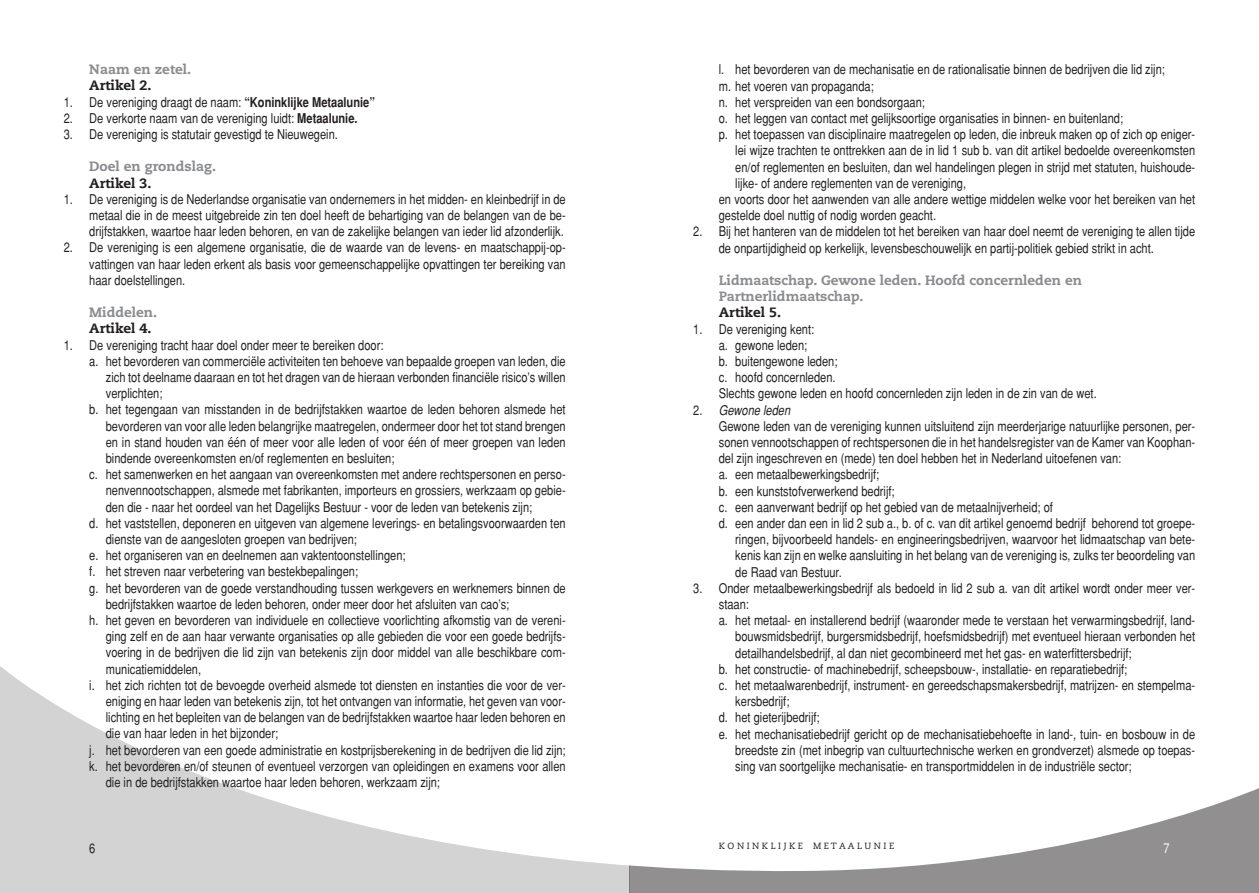
<style>
.page{position:relative;width:1259px;height:893px;background:#fff}
.page>*{position:absolute;margin:0;border:0;box-sizing:border-box;transform-origin:0 0}
.t1{font:condensed 13.5px/16.2px "Helvetica";color:#231f20;text-align:justify}
.t2{font:800 13.5px/16.2px "Caecilia LT Std";color:#8a8c8f}
.t3{font:800 13.5px "Caecilia LT Std";color:#231f20}
.t4{font:italic condensed 13.5px "Helvetica";color:#231f20}
.t5{font:condensed 13.5px "Helvetica";color:#fff}
.t6{font:9px "Caecilia LT Std";color:#231f20}
.s1{font-weight:700}
.s2{font-style:normal}
</style>
<div class="page">
<svg style="left:629px;top:788px;width:630px;height:105px"></svg>
<svg style="left:0;top:666px;width:629px;height:227px"></svg>
<p class="t2" style="left:89px;top:61px;width:103px">Naam en zetel.</p>
<p class="t3" style="left:89px;top:77px;width:64px">Artikel 2.</p>
<p class="t1" style="left:64px;top:94px;width:312px">1. De vereniging draagt de naam: <span class="s1">“Koninklijke Metaalunie”</span></p>
<p class="t1" style="left:64px;top:110px;width:295px">2. De verkorte naam van de vereniging luidt: <span class="s1">Metaalunie.</span></p>
<p class="t1" style="left:64px;top:126px;width:276px">3. De vereniging is statutair gevestigd te Nieuwegein.</p>
<p class="t2" style="left:89px;top:159px;width:128px">Doel en grondslag.</p>
<p class="t3" style="left:89px;top:174px;width:64px">Artikel 3.</p>
<p class="t1" style="left:89px;top:191px;width:478px;text-indent:-26px">1. De vereniging is de Nederlandse organisatie van ondernemers in het midden- en kleinbedrijf in de metaal die in de meest uitgebreide zin ten doel heeft de behartiging van de belangen van de be&shy;drijfstakken, waartoe haar leden behoren, en van de zakelijke belangen van ieder lid afzonderlijk.</p>
<p class="t1" style="left:89px;top:239px;width:478px;text-indent:-26px">2. De vereniging is een algemene organisatie, die de waarde van de levens- en maatschappij-op&shy;vattingen van haar leden erkent als basis voor gemeenschappelijke opvattingen ter bereiking van haar doelstellingen.</p>
<p class="t2" style="left:89px;top:304px;width:69px">Middelen.</p>
<p class="t3" style="left:89px;top:320px;width:64px">Artikel 4.</p>
<p class="t1" style="left:64px;top:337px;width:321px">1. De vereniging tracht haar doel onder meer te bereiken door:</p>
<p class="t1" style="left:89px;top:353px;width:478px">a. het bevorderen van commerciële activiteiten ten behoeve van bepaalde groepen van leden, die</p>
<p class="t1" style="left:106px;top:369px;width:461px">zich tot deelname daaraan en tot het dragen van de hieraan verbonden financiële risico’s willen</p>
<p class="t1" style="left:106px;top:385px;width:58px">verplichten;</p>
<p class="t1" style="left:89px;top:401px;width:478px">b. het tegengaan van misstanden in de bedrijfstakken waartoe de leden behoren alsmede het</p>
<p class="t1" style="left:106px;top:418px;width:461px">bevorderen van voor alle leden belangrijke maatregelen, ondermeer door het tot stand brengen</p>
<p class="t1" style="left:106px;top:434px;width:461px">en in stand houden van één of meer voor alle leden of voor één of meer groepen van leden</p>
<p class="t1" style="left:106px;top:450px;width:290px">bindende overeenkomsten en/of reglementen en besluiten;</p>
<p class="t1" style="left:89px;top:466px;width:478px">c. het samenwerken en het aangaan van overeenkomsten met andere rechtspersonen en perso-</p>
<p class="t1" style="left:106px;top:482px;width:461px">nenvennootschappen, alsmede met fabrikanten, importeurs en grossiers, werkzaam op gebie-</p>
<p class="t1" style="left:106px;top:499px;width:428px">den die - naar het oordeel van het Dagelijks Bestuur - voor de leden van betekenis zijn;</p>
<p class="t1" style="left:89px;top:515px;width:478px">d. het vaststellen, deponeren en uitgeven van algemene leverings- en betalingsvoorwaarden ten</p>
<p class="t1" style="left:106px;top:531px;width:253px">dienste van de aangesloten groepen van bedrijven;</p>
<p class="t1" style="left:89px;top:547px;width:318px">e. het organiseren van en deelnemen aan vaktentoonstellingen;</p>
<p class="t1" style="left:89px;top:563px;width:270px">f. het streven naar verbetering van bestekbepalingen;</p>
<p class="t1" style="left:89px;top:580px;width:478px">g. het bevorderen van de goede verstandhouding tussen werkgevers en werknemers binnen de</p>
<p class="t1" style="left:106px;top:596px;width:405px">bedrijfstakken waartoe de leden behoren, onder meer door het afsluiten van cao’s;</p>
<p class="t1" style="left:89px;top:612px;width:478px">h. het geven en bevorderen van individuele en collectieve voorlichting afkomstig van de vereni-</p>
<p class="t1" style="left:106px;top:628px;width:461px">ging zelf en de aan haar verwante organisaties op alle gebieden die voor een goede bedrijfs-</p>
<p class="t1" style="left:106px;top:644px;width:461px">voering in de bedrijven die lid zijn van betekenis zijn door middel van alle beschikbare com-</p>
<p class="t1" style="left:106px;top:661px;width:97px">municatiemiddelen,</p>
<p class="t1" style="left:89px;top:677px;width:478px">i. het zich richten tot de bevoegde overheid alsmede tot diensten en instanties die voor de ver-</p>
<p class="t1" style="left:106px;top:693px;width:461px">eniging en haar leden van betekenis zijn, tot het ontvangen van informatie, het geven van voor-</p>
<p class="t1" style="left:106px;top:709px;width:461px">lichting en het bepleiten van de belangen van de bedrijfstakken waartoe haar leden behoren en</p>
<p class="t1" style="left:106px;top:725px;width:174px">die van haar leden in het bijzonder;</p>
<p class="t1" style="left:89px;top:742px;width:478px">j. het bevorderen van een goede administratie en kostprijsberekening in de bedrijven die lid zijn;</p>
<p class="t1" style="left:89px;top:758px;width:478px">k. het bevorderen en/of steunen of eventueel verzorgen van opleidingen en examens voor allen</p>
<p class="t1" style="left:106px;top:774px;width:336px">die in de bedrijfstakken waartoe haar leden behoren, werkzaam zijn;</p>
<p class="t1" style="left:719px;top:61px;width:447px">l. het bevorderen van de mechanisatie en de rationalisatie binnen de bedrijven die lid zijn;</p>
<p class="t1" style="left:719px;top:78px;width:156px">m. het voeren van propaganda;</p>
<p class="t1" style="left:719px;top:94px;width:208px">n. het verspreiden van een bondsorgaan;</p>
<p class="t1" style="left:719px;top:110px;width:406px">o. het leggen van contact met gelijksoortige organisaties in binnen- en buitenland;</p>
<p class="t1" style="left:719px;top:126px;width:478px">p. het toepassen van disciplinaire maatregelen op leden, die inbreuk maken op of zich op eniger-</p>
<p class="t1" style="left:735px;top:142px;width:461px">lei wijze trachten te onttrekken aan de in lid 1 sub b. van dit artikel bedoelde overeenkomsten</p>
<p class="t1" style="left:735px;top:159px;width:461px">en/of reglementen en besluiten, dan wel handelingen plegen in strijd met statuten, huishoude-</p>
<p class="t1" style="left:735px;top:175px;width:232px">lijke- of andere reglementen van de vereniging,</p>
<p class="t1" style="left:719px;top:191px;width:478px">en voorts door het aanwenden van alle andere wettige middelen welke voor het bereiken van het</p>
<p class="t1" style="left:719px;top:207px;width:219px">gestelde doel nuttig of nodig worden geacht.</p>
<p class="t1" style="left:719px;top:223px;width:478px;text-indent:-26px">2. Bij het hanteren van de middelen tot het bereiken van haar doel neemt de vereniging te allen tijde de onpartijdigheid op kerkelijk, levensbeschouwelijk en partij-politiek gebied strikt in acht.</p>
<p class="t2" style="left:719px;top:272px;width:365px">Lidmaatschap. Gewone leden. Hoofd concernleden en<br>Partnerlidmaatschap.</p>
<p class="t3" style="left:719px;top:304px;width:64px">Artikel 5.</p>
<p class="t1" style="left:719px;top:321px;width:379px;text-align:left;text-indent:-26px">1. De vereniging kent:<br>a. gewone leden;<br>b. buitengewone leden;<br>c. hoofd concernleden.<br>Slechts gewone leden en hoofd concernleden zijn leden in de zin van de wet.</p>
<p class="t4" style="left:693px;top:402px;width:98px"><span class="s2">2.</span> Gewone leden</p>
<p class="t1" style="left:719px;top:418px;width:478px">Gewone leden van de vereniging kunnen uitsluitend zijn meerderjarige natuurlijke personen, per-</p>
<p class="t1" style="left:719px;top:434px;width:478px">sonen vennootschappen of rechtspersonen die in het handelsregister van de Kamer van Koophan-</p>
<p class="t1" style="left:719px;top:450px;width:404px">del zijn ingeschreven en (mede) ten doel hebben het in Nederland uitoefenen van:</p>
<p class="t1" style="left:719px;top:466px;width:162px">a. een metaalbewerkingsbedrijf;</p>
<p class="t1" style="left:719px;top:483px;width:177px">b. een kunststofverwerkend bedrijf;</p>
<p class="t1" style="left:719px;top:499px;width:336px">c. een aanverwant bedrijf op het gebied van de metaalnijverheid; of</p>
<p class="t1" style="left:719px;top:515px;width:478px">d. een ander dan een in lid 2 sub a., b. of c. van dit artikel genoemd bedrijf behorend tot groepe-</p>
<p class="t1" style="left:735px;top:531px;width:461px">ringen, bijvoorbeeld handels- en engineeringsbedrijven, waarvoor het lidmaatschap van bete-</p>
<p class="t1" style="left:735px;top:547px;width:461px">kenis kan zijn en welke aansluiting in het belang van de vereniging is, zulks ter beoordeling van</p>
<p class="t1" style="left:735px;top:564px;width:108px">de Raad van Bestuur.</p>
<p class="t1" style="left:693px;top:580px;width:503px">3. Onder metaalbewerkingsbedrijf als bedoeld in lid 2 sub a. van dit artikel wordt onder meer ver-</p>
<p class="t1" style="left:719px;top:596px;width:32px">staan:</p>
<p class="t1" style="left:719px;top:612px;width:478px">a. het metaal- en installerend bedrijf (waaronder mede te verstaan het verwarmingsbedrijf, land-</p>
<p class="t1" style="left:735px;top:628px;width:461px">bouwsmidsbedrijf, burgersmidsbedrijf, hoefsmidsbedrijf) met eventueel hieraan verbonden het</p>
<p class="t1" style="left:735px;top:645px;width:398px">detailhandelsbedrijf, al dan niet gecombineerd met het gas- en waterfittersbedrijf;</p>
<p class="t1" style="left:719px;top:661px;width:410px">b. het constructie- of machinebedrijf, scheepsbouw-, installatie- en reparatiebedrijf;</p>
<p class="t1" style="left:719px;top:677px;width:478px">c. het metaalwarenbedrijf, instrument- en gereedschapsmakersbedrijf, matrijzen- en stempelma-</p>
<p class="t1" style="left:735px;top:693px;width:56px">kersbedrijf;</p>
<p class="t1" style="left:719px;top:709px;width:102px">d. het gieterijbedrijf;</p>
<p class="t1" style="left:719px;top:726px;width:478px">e. het mechanisatiebedrijf gericht op de mechanisatiebehoefte in land-, tuin- en bosbouw in de</p>
<p class="t1" style="left:735px;top:742px;width:461px">breedste zin (met inbegrip van cultuurtechnische werken en grondverzet) alsmede op toepas-</p>
<p class="t1" style="left:735px;top:758px;width:398px">sing van soortgelijke mechanisatie- en transportmiddelen in de industriële sector;</p>
<p class="t6" style="left:719px;top:840px;width:177px">K O N I N K L I J K E M E T A A L U N I E</p>
<p class="t1" style="left:89px;top:839px;width:8px">6</p>
<p class="t5" style="left:1163px;top:840px;width:8px">7</p>
</div>
